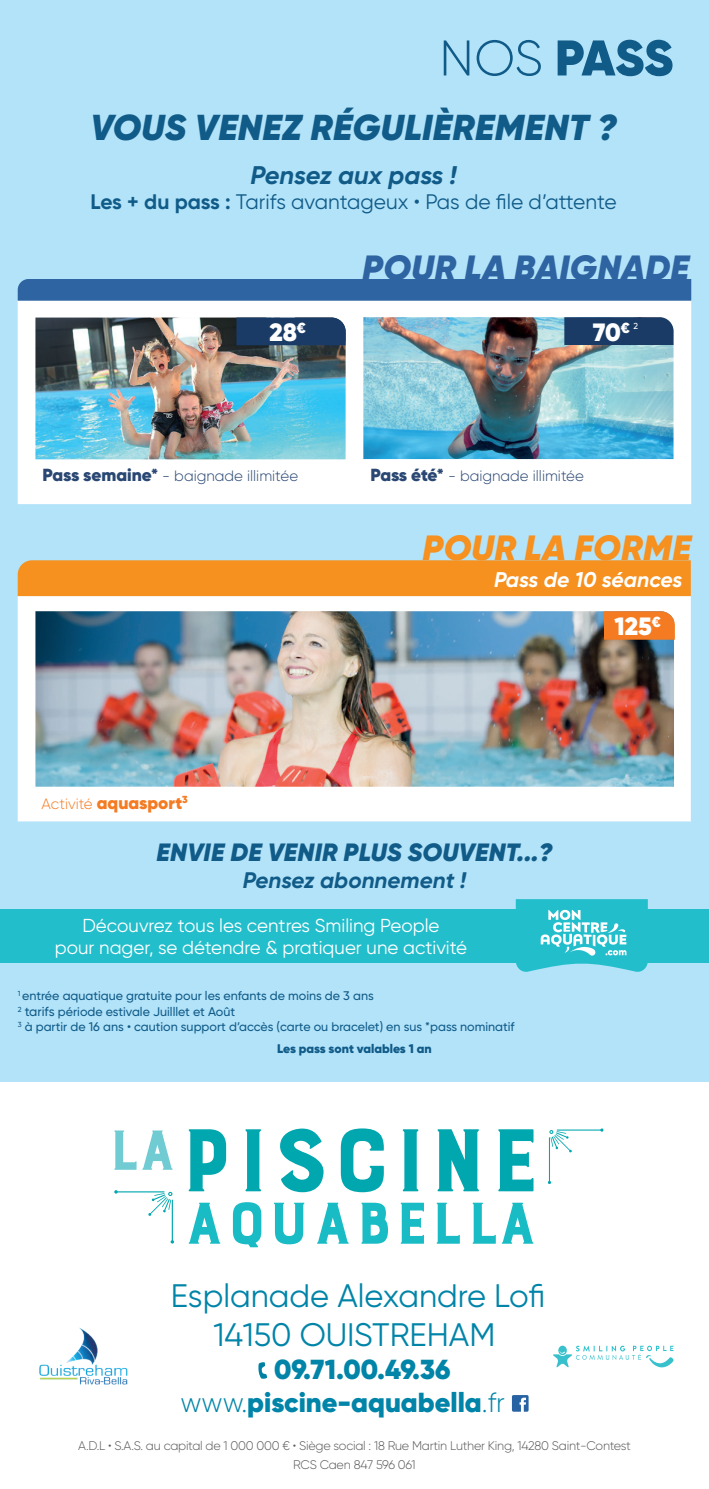
<style>
.page{position:relative;width:709px;height:1489px;background:#fff}
.page>*{position:absolute;margin:0;border:0;box-sizing:border-box;transform-origin:0 0}
.t1{font:900 50px "Gilroy";color:#105b88}
.t2{font:italic 900 36px "Gilroy";letter-spacing:.01em;color:#105b88}
.t3{font:italic 900 35px "Gilroy";letter-spacing:.01em;color:#2d64a1}
.t4{font:italic 900 35px "Gilroy";letter-spacing:.01em;color:#f6901e}
.t5{font:32.5px/39px "Gilroy";color:#0084a8;text-align:center}
.t6{font:900 27.5px/33px "Gilroy";color:#0084a8}
.t7{font:italic 700 25.5px "Gilroy";letter-spacing:-.005em;color:#105b88}
.t8{font:italic 900 25px "Gilroy";letter-spacing:.01em;color:#105b88}
.t9{font:900 25px "Gilroy";letter-spacing:-.005em;color:#fff}
.t10{font:italic 700 22.5px "Gilroy";color:#105b88}
.t11{font:italic 700 21.25px "Gilroy";letter-spacing:-.005em;color:#fff}
.t12{font:21px "Gilroy";color:#105b88}
.t13{font:18.75px/22.5px "Gilroy";color:#fff;text-align:center}
.t14{font:900 17.5px "Gilroy";color:#f47b21}
.t15{font:300 15px "Gilroy";color:#294772}
.t16{font:500 12.5px/15.2px "Gilroy";color:#105b88}
.t17{font:300 12.5px/19.5px "Gilroy";letter-spacing:-.02em;color:#57585a;text-align:center}
.t18{font:900 12.5px "Gilroy";color:#105b88}
.s1{font-weight:300}
.s2{font-weight:700}
.s3{font-weight:900;font-size:17.5px}
.s4{font-weight:300;font-size:15px}
.s5{font-size:13px}
</style>
<div class="page">
<div style="left:0;top:0;width:709px;height:1325px;background:#b3e3f9"></div>
<div style="left:18px;top:300px;width:673px;height:204px;background:#fff"></div>
<div style="left:18px;top:279px;width:673px;height:22px;background:#2d64a1"></div>
<img style="left:35px;top:317px;width:310px;height:142px">
<div style="left:236px;top:317px;width:109px;height:28px;background:#193b66"></div>
<div style="left:18px;top:596px;width:673px;height:225px;background:#fff"></div>
<div style="left:18px;top:560px;width:673px;height:36px;background:#f6901e"></div>
<img style="left:35px;top:611px;width:639px;height:175px">
<div style="left:604px;top:611px;width:71px;height:28px;background:#f47b21"></div>
<div style="left:0;top:908px;width:709px;height:54px;background:#23becb"></div>
<img style="left:363px;top:317px;width:310px;height:142px">
<div style="left:564px;top:317px;width:109px;height:28px;background:#193b66"></div>
<svg style="left:516px;top:899px;width:132px;height:73px"></svg>
<div style="left:0;top:1082px;width:709px;height:406px;background:#fff"></div>
<img style="left:39px;top:1327px;width:89px;height:58px">
<svg style="left:258px;top:1362px;width:9px;height:16px"></svg>
<svg style="left:512px;top:1395px;width:16px;height:16px"></svg>
<svg style="left:188px;top:1202px;width:345px;height:45px"></svg>
<svg style="left:188px;top:1128px;width:345px;height:64px"></svg>
<svg style="left:114px;top:1190px;width:60px;height:53px"></svg>
<svg style="left:548px;top:1128px;width:55px;height:55px"></svg>
<svg style="left:114px;top:1130px;width:59px;height:39px"></svg>
<svg style="left:553px;top:1345px;width:120px;height:22px"></svg>
<h1 class="t1" style="left:439px;top:30px;width:235px"><span class="s1">NOS</span> PASS</h1>
<h2 class="t2" style="left:90px;top:108px;width:528px">VOUS VENEZ RÉGULIÈREMENT ?</h2>
<h3 class="t7" style="left:250px;top:163px;width:208px">Pensez aux pass !</h3>
<h3 class="t12" style="left:91px;top:192px;width:527px"><span class="s2">Les + du pass :</span> Tarifs avantageux • Pas de file d’attente</h3>
<h3 class="t9" style="left:269px;top:319px;width:38px">28<sup>€</sup></h3>
<p class="t15" style="left:43px;top:468px;width:257px"><span class="s3">Pass semaine*</span> - baignade illimitée</p>
<h3 class="t3" style="left:362px;top:248px;width:328px">POUR LA BAIGNADE</h3>
<h3 class="t9" style="left:593px;top:318px;width:46px">70<sup>€</sup> <sup>2</sup></h3>
<p class="t15" style="left:370px;top:467px;width:215px"><span class="s3">Pass été*</span> - baignade illimitée</p>
<h3 class="t4" style="left:422px;top:529px;width:270px">POUR LA FORME</h3>
<h3 class="t11" style="left:494px;top:569px;width:190px">Pass de 10 séances</h3>
<h3 class="t9" style="left:614px;top:613px;width:48px">125<sup>€</sup></h3>
<h3 class="t14" style="left:42px;top:793px;width:148px"><span class="s4">Activité</span> aquasport<sup>3</sup></h3>
<h3 class="t8" style="left:157px;top:838px;width:397px">ENVIE DE VENIR PLUS SOUVENT...?</h3>
<h3 class="t10" style="left:243px;top:869px;width:225px">Pensez abonnement !</h3>
<h3 class="t13" style="left:55px;top:914px;width:414px">Découvrez tous les centres Smiling People<br>pour nager, se détendre &amp; pratiquer une activité</h3>
<p class="t16" style="left:18px;top:988px;width:498px"><sup>1</sup> entrée aquatique gratuite pour les enfants de moins de 3 ans<br><sup>2</sup> <span class="s5">tarifs</span> période estivale Juilllet et Août<br><sup>3</sup> à partir de 16 ans • caution support d’accès (carte ou bracelet) en sus *pass nominatif</p>
<p class="t18" style="left:277px;top:1041px;width:156px">Les pass sont valables 1 an</p>
<h3 class="t5" style="left:171px;top:1277px;width:376px">Esplanade Alexandre Lofi<br>14150 OUISTREHAM</h3>
<h3 class="t6" style="left:180px;top:1352px;width:326px;text-indent:94px">09.71.00.49.36 <span class="s1">www.</span>piscine-aquabella<span class="s1">.fr</span></h3>
<p class="t17" style="left:78px;top:1435px;width:554px">A.D.L • S.A.S. au capital de 1 000 000 € • Siège social : 18 Rue Martin Luther King, 14280 Saint-Contest<br>RCS Caen 847 596 061</p>
</div>
